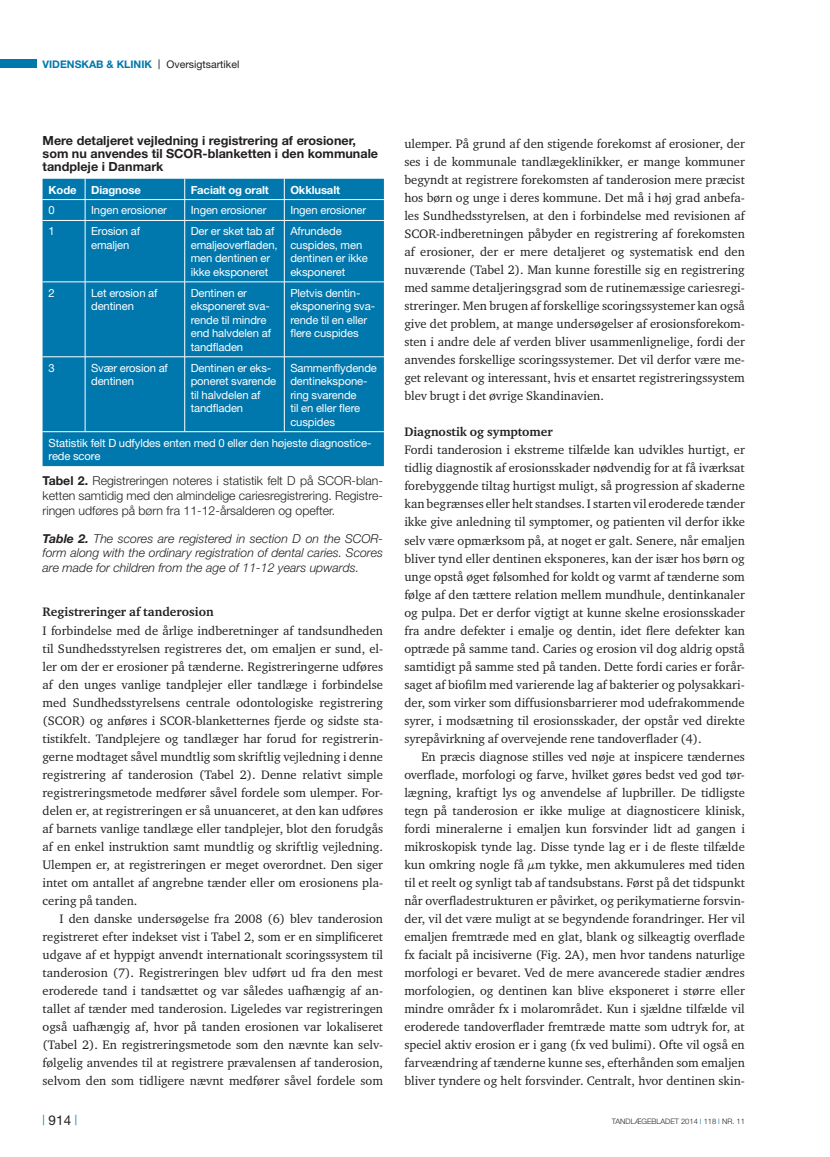
<style>
.page{position:relative;width:830px;height:1157px;background:#fff}
.page>*{position:absolute;margin:0;border:0;box-sizing:border-box;transform-origin:0 0}
.t1{font:13.5px "Helvetica Neue";color:#231f20}
.t2{font:12.6px/18px "Charter ITC";color:#231f20;text-align:justify}
.t3{font:700 12.6px/13.2px "Helvetica Neue";color:#231f20}
.t4{font:700 12.6px "Charter ITC";color:#231f20}
.t5{font:300 12.3px/14.7px "Helvetica Neue";color:#231f20;text-align:justify}
.t6{font:italic 300 12.3px/14.7px "Helvetica Neue";color:#231f20;text-align:justify}
.t7{font:11.25px/13.5px "Helvetica Neue";letter-spacing:-.01em;color:#fff}
.t8{font:700 11.25px "Helvetica Neue";letter-spacing:-.01em;color:#fff}
.t9{font:700 10.5px "Helvetica Neue";color:#0078ae}
.t10{font:300 7.5px "Helvetica Neue";color:#231f20}
.s1{font-family:"Arial";font-weight:400;color:#231f20}
.s2{font-weight:400;color:#231f20}
.s3{font-weight:700}
.s4{font-weight:400;color:#0078ae}
</style>
<div class="page">
<div style="left:0;top:60px;width:37px;height:8px;background:#0078ae"></div>
<div style="left:43px;top:179px;width:341px;height:287px;background:#0078ae"></div>
<hr style="left:43px;top:199px;width:42px;height:1px;background:#fff">
<hr style="left:85px;top:199px;width:100px;height:1px;background:#fff">
<hr style="left:185px;top:199px;width:99px;height:1px;background:#fff">
<hr style="left:284px;top:199px;width:100px;height:1px;background:#fff">
<hr style="left:43px;top:220px;width:42px;height:1px;background:#fff">
<hr style="left:85px;top:220px;width:100px;height:1px;background:#fff">
<hr style="left:185px;top:220px;width:99px;height:1px;background:#fff">
<hr style="left:284px;top:220px;width:100px;height:1px;background:#fff">
<hr style="left:43px;top:282px;width:42px;height:1px;background:#fff">
<hr style="left:85px;top:282px;width:100px;height:1px;background:#fff">
<hr style="left:185px;top:282px;width:99px;height:1px;background:#fff">
<hr style="left:284px;top:282px;width:100px;height:1px;background:#fff">
<hr style="left:43px;top:356px;width:42px;height:1px;background:#fff">
<hr style="left:85px;top:356px;width:100px;height:1px;background:#fff">
<hr style="left:185px;top:356px;width:99px;height:1px;background:#fff">
<hr style="left:284px;top:356px;width:100px;height:1px;background:#fff">
<hr style="left:43px;top:431px;width:42px;height:1px;background:#fff">
<hr style="left:85px;top:431px;width:100px;height:1px;background:#fff">
<hr style="left:185px;top:431px;width:99px;height:1px;background:#fff">
<hr style="left:284px;top:431px;width:100px;height:1px;background:#fff">
<svg style="left:85px;top:179px;width:1px;height:41px"></svg>
<svg style="left:184px;top:179px;width:1px;height:41px"></svg>
<svg style="left:284px;top:179px;width:1px;height:41px"></svg>
<hr style="left:85px;top:221px;width:1px;height:61px;background:#fff">
<hr style="left:184px;top:221px;width:1px;height:61px;background:#fff">
<hr style="left:284px;top:221px;width:1px;height:61px;background:#fff">
<hr style="left:85px;top:282px;width:1px;height:74px;background:#fff">
<hr style="left:184px;top:282px;width:1px;height:74px;background:#fff">
<hr style="left:284px;top:282px;width:1px;height:74px;background:#fff">
<hr style="left:85px;top:357px;width:1px;height:74px;background:#fff">
<hr style="left:184px;top:357px;width:1px;height:74px;background:#fff">
<hr style="left:284px;top:357px;width:1px;height:74px;background:#fff">
<p class="t9" style="left:43px;top:58px;width:198px">videnskab &amp; klinik <span class="s1">|</span> <span class="s2">Oversigtsartikel</span></p>
<p class="t3" style="left:43px;top:133px;width:337px">Mere detaljeret vejledning i registrering af erosioner, som nu anvendes til SCOR-blanketten i den kommunale tandpleje i Danmark</p>
<p class="t8" style="left:49px;top:183px;width:29px">Kode</p>
<p class="t8" style="left:91px;top:183px;width:51px">Diagnose</p>
<p class="t8" style="left:191px;top:183px;width:80px">Facialt og oralt</p>
<p class="t8" style="left:290px;top:183px;width:51px">Okklusalt</p>
<p class="t7" style="left:49px;top:203px;width:8px">0</p>
<p class="t7" style="left:91px;top:203px;width:77px">Ingen erosioner</p>
<p class="t7" style="left:191px;top:203px;width:77px">Ingen erosioner</p>
<p class="t7" style="left:290px;top:203px;width:77px">Ingen erosioner</p>
<p class="t7" style="left:49px;top:224px;width:8px">1</p>
<p class="t7" style="left:91px;top:224px;width:50px">Erosion af emaljen</p>
<p class="t7" style="left:191px;top:224px;width:88px">Der er sket tab af emaljeoverfladen, men dentinen er ikke eksponeret</p>
<p class="t7" style="left:290px;top:224px;width:79px">Afrundede cuspides, men dentinen er ikke eksponeret</p>
<p class="t7" style="left:49px;top:286px;width:8px">2</p>
<p class="t7" style="left:91px;top:286px;width:68px">Let erosion af dentinen</p>
<p class="t7" style="left:191px;top:286px;width:82px">Dentinen er eksponeret sva&shy;rende til mindre end halvdelen af tandfladen</p>
<p class="t7" style="left:290px;top:286px;width:86px">Pletvis dentin&shy;eksponering sva&shy;rende til en eller flere cuspides</p>
<p class="t7" style="left:49px;top:361px;width:8px">3</p>
<p class="t7" style="left:91px;top:361px;width:78px">Svær erosion af dentinen</p>
<p class="t7" style="left:191px;top:361px;width:87px">Dentinen er eks&shy;poneret svarende til halvdelen af tandfladen</p>
<p class="t7" style="left:290px;top:361px;width:88px">Sammenflydende dentinekspone&shy;ring svarende<br>til en eller flere cuspides</p>
<p class="t7" style="left:49px;top:436px;width:324px">Statistik felt D udfyldes enten med 0 eller den højeste diagnostice&shy;rede score</p>
<p class="t5" style="left:43px;top:473px;width:342px"><span class="s3">Tabel 2.</span> Registreringen noteres i statistik felt D på SCOR-blan&shy;ketten samtidig med den almindelige cariesregistrering. Registre&shy;ringen udføres på børn fra 11-12-årsalderen og opefter.</p>
<p class="t6" style="left:43px;top:531px;width:342px"><span class="s3">Table 2.</span> The scores are registered in section D on the SCOR&shy;form along with the ordinary registration of dental caries. Scores are made for children from the age of 11-12 years upwards.</p>
<p class="t4" style="left:43px;top:604px;width:172px">Registreringer af tanderosion</p>
<p class="t2" style="left:43px;top:621px;width:342px">I forbindelse med de årlige indberetninger af tandsundheden til Sundhedsstyrelsen registreres det, om emaljen er sund, el&shy;ler om der er erosioner på tænderne. Registreringerne udføres af den unges vanlige tandplejer eller tandlæge i forbindelse med Sundhedsstyrelsens centrale odontologiske registrering (SCOR) og anføres i SCOR-blanketternes fjerde og sidste sta&shy;tistikfelt. Tandplejere og tandlæger har forud for registrerin&shy;gerne modtaget såvel mundtlig som skriftlig vejledning i denne registrering af tanderosion (Tabel 2). Denne relativt simple registreringsmetode medfører såvel fordele som ulemper. For&shy;delen er, at registreringen er så unuanceret, at den kan udføres af barnets vanlige tandlæge eller tandplejer, blot den forudgås af en enkel instruktion samt mundtlig og skriftlig vejledning.<br>Ulempen er, at registreringen er meget overordnet. Den siger intet om antallet af angrebne tænder eller om erosionens pla&shy;cering på tanden.</p>
<p class="t2" style="left:43px;top:909px;width:342px;text-indent:17px">I den danske undersøgelse fra 2008 (6) blev tanderosion registreret efter indekset vist i Tabel 2, som er en simplificeret udgave af et hyppigt anvendt internationalt scoringssystem til tanderosion (7). Registreringen blev udført ud fra den mest eroderede tand i tandsættet og var således uafhængig af an&shy;tallet af tænder med tanderosion. Ligeledes var registreringen også uafhængig af, hvor på tanden erosionen var lokaliseret (Tabel 2). En registreringsmetode som den nævnte kan selv&shy;følgelig anvendes til at registrere prævalensen af tanderosion, selvom den som tidligere nævnt medfører såvel fordele som</p>
<p class="t2" style="left:404px;top:135px;width:342px">ulemper. På grund af den stigende forekomst af erosioner, der ses i de kommunale tandlægeklinikker, er mange kommuner begyndt at registrere forekomsten af tanderosion mere præcist hos børn og unge i deres kommune. Det må i høj grad anbefa&shy;les Sundhedsstyrelsen, at den i forbindelse med revisionen af SCOR-indberetningen påbyder en registrering af forekomsten af erosioner, der er mere detaljeret og systematisk end den nuværende (Tabel 2). Man kunne forestille sig en registrering med samme detaljeringsgrad som de rutinemæssige cariesregi&shy;streringer. Men brugen af forskellige scoringssystemer kan også give det problem, at mange undersøgelser af erosionsforekom&shy;sten i andre dele af verden bliver usammenlignelige, fordi der anvendes forskellige scoringssystemer. Det vil derfor være me&shy;get relevant og interessant, hvis et ensartet registreringssystem blev brugt i det øvrige Skandinavien.</p>
<p class="t4" style="left:404px;top:424px;width:150px">Diagnostik og symptomer</p>
<p class="t2" style="left:404px;top:441px;width:342px">Fordi tanderosion i ekstreme tilfælde kan udvikles hurtigt, er tidlig diagnostik af erosionsskader nødvendig for at få iværksat forebyggende tiltag hurtigst muligt, så progression af skaderne kan begrænses eller helt standses. I starten vil eroderede tænder ikke give anledning til symptomer, og patienten vil derfor ikke selv være opmærksom på, at noget er galt. Senere, når emaljen bliver tynd eller dentinen eksponeres, kan der især hos børn og unge opstå øget følsomhed for koldt og varmt af tænderne som følge af den tættere relation mellem mundhule, dentinkanaler og pulpa. Det er derfor vigtigt at kunne skelne erosionsskader fra andre defekter i emalje og dentin, idet flere defekter kan optræde på samme tand. Caries og erosion vil dog aldrig opstå samtidigt på samme sted på tanden. Dette fordi caries er forår&shy;saget af biofilm med varierende lag af bakterier og polysakkari&shy;der, som virker som diffusionsbarrierer mod udefrakommende syrer, i modsætning til erosionsskader, der opstår ved direkte syrepåvirkning af overvejende rene tandoverflader (4).</p>
<p class="t2" style="left:404px;top:747px;width:342px;text-indent:17px">En præcis diagnose stilles ved nøje at inspicere tændernes overflade, morfologi og farve, hvilket gøres bedst ved god tør&shy;lægning, kraftigt lys og anvendelse af lupbriller. De tidligste tegn på tanderosion er ikke mulige at diagnosticere klinisk, fordi mineralerne i emaljen kun forsvinder lidt ad gangen i mikroskopisk tynde lag. Disse tynde lag er i de fleste tilfælde kun omkring nogle få µm tykke, men akkumuleres med tiden til et reelt og synligt tab af tandsubstans. Først på det tidspunkt når overfladestrukturen er påvirket, og perikymatierne forsvin&shy;der, vil det være muligt at se begyndende forandringer. Her vil emaljen fremtræde med en glat, blank og silkeagtig overflade fx facialt på incisiverne (Fig. 2A), men hvor tandens naturlige morfologi er bevaret. Ved de mere avancerede stadier ændres morfologien, og dentinen kan blive eksponeret i større eller mindre områder fx i molarområdet. Kun i sjældne tilfælde vil eroderede tandoverflader fremtræde matte som udtryk for, at speciel aktiv erosion er i gang (fx ved bulimi). Ofte vil også en farveændring af tænderne kunne ses, efterhånden som emaljen bliver tyndere og helt forsvinder. Centralt, hvor dentinen skin-</p>
<p class="t1" style="left:43px;top:1112px;width:36px"><sup>|</sup> 914 <sup>|</sup></p>
<p class="t10" style="left:611px;top:1116px;width:134px">tandlægebladet 2014 <span class="s4">|</span> 118 <span class="s4">|</span> nr. 11</p>
</div>
